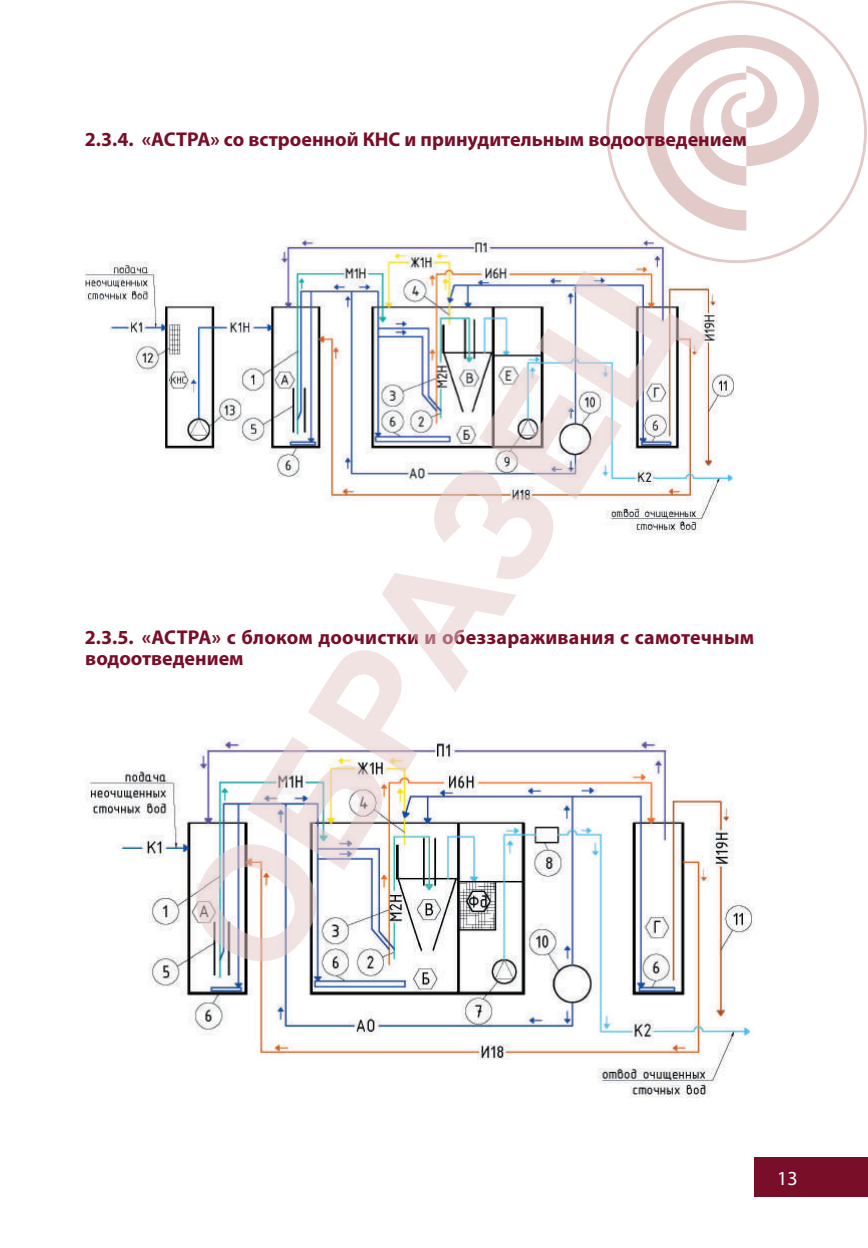
<style>
.page{position:relative;width:868px;height:1248px;background:#fff}
.page>*{position:absolute;margin:0;border:0;box-sizing:border-box;transform-origin:0 0}
.t1{font:700 160px "Arial";color:rgb(229 199 199/.5)}
.t2{font:700 20px/21.6px "Myriad Pro";color:#790e28}
.t3{font:20px "Myriad Pro";color:#fff}
</style>
<div class="page">
<div style="left:754px;top:1157px;width:113px;height:39px;background:#790e28"></div>
<svg style="left:606px;top:0;width:260px;height:262px"></svg>
<img style="left:85px;top:173px;width:669px;height:361px">
<img style="left:86px;top:738px;width:668px;height:359px">
<p class="t2" style="left:85px;top:128px;width:663px">2.3.4. «АСТРА» со встроенной КНС и принудительным водоотведением</p>
<h1 class="t1" style="left:134px;top:899px;width:787px;rotate:-58deg">ОБРАЗЕЦ</h1>
<p class="t2" style="left:85px;top:625px;width:671px">2.3.5. «АСТРА» с блоком доочистки и обеззараживания с самотечным водоотведением</p>
<p class="t3" style="left:777px;top:1165px;width:22px">13</p>
</div>
